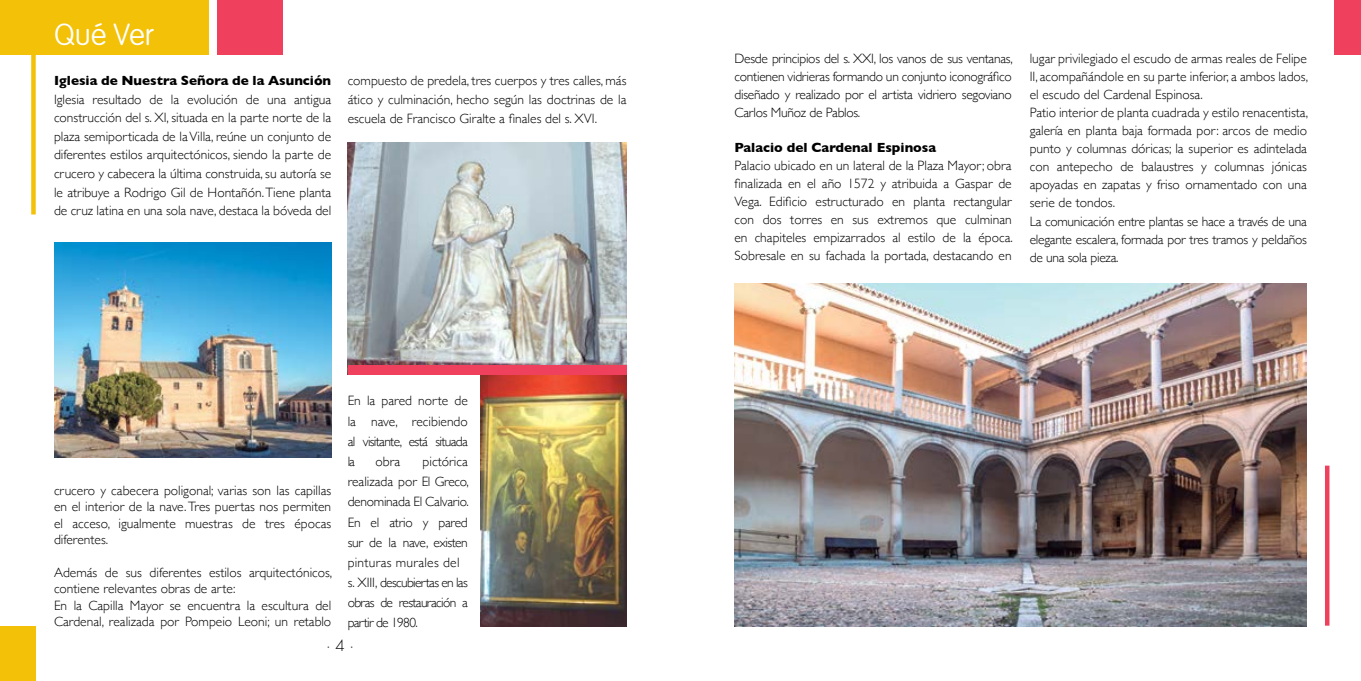
<style>
.page{position:relative;width:1361px;height:681px;background:#fff}
.page>*{position:absolute;margin:0;border:0;box-sizing:border-box;transform-origin:0 0}
.t1{font:100 30px "VAG Rounded";color:#fff}
.t2{font:300 15px "Futura";color:#000}
.t3{font:300 13.5px/18px "Gill Sans";color:#000;text-align:justify}
.t4{font:300 13.5px/20.1px "Gill Sans";letter-spacing:-.02em;color:#000}
.t5{font:700 13.5px "Gill Sans";color:#000}
</style>
<div class="page">
<div style="left:31px;top:54px;width:5px;height:160px;background:#f3c108"></div>
<hr style="left:1325px;top:465px;width:4px;height:160px;background:#ef405e">
<img style="left:54px;top:242px;width:277px;height:215px">
<div style="left:0;top:626px;width:36px;height:54px;background:#f3c108"></div>
<div style="left:1334px;top:0;width:27px;height:55px;background:#ef405e"></div>
<img style="left:480px;top:374px;width:146px;height:252px">
<div style="left:217px;top:0;width:65px;height:54px;background:#ef405e"></div>
<div style="left:0;top:0;width:208px;height:54px;background:#f3c108"></div>
<img style="left:734px;top:283px;width:573px;height:343px">
<img style="left:348px;top:142px;width:278px;height:223px">
<div style="left:348px;top:365px;width:278px;height:9px;background:#ef405e"></div>
<h1 class="t1" style="left:54px;top:18px;width:101px">Qué Ver</h1>
<p class="t5" style="left:54px;top:70px;width:279px">Iglesia de Nuestra Señora de la Asunción</p>
<p class="t3" style="left:54px;top:89px;width:279px;line-height:18.6px">Iglesia resultado de la evolución de una antigua construcción del s. XI, situada en la parte norte de la plaza semiporticada de la Villa, reúne un conjunto de diferentes estilos arquitectónicos, siendo la parte de crucero y cabecera la última construida, su autoría se le atribuye a Rodrigo Gil de Hontañón. Tiene planta de cruz latina en una sola nave, destaca la bóveda del</p>
<p class="t3" style="left:348px;top:71px;width:280px;line-height:18.8px">compuesto de predela, tres cuerpos y tres calles, más ático y culminación, hecho según las doctrinas de la escuela de Francisco Giralte a finales del s. XVI.</p>
<p class="t3" style="left:348px;top:390px;width:122px;line-height:20.1px">En la pared norte de la nave, recibiendo al visitante, está situada la</p>
<p class="t4" style="left:348px;top:450px;width:123px;text-indent:75px">pictórica realizada por El Greco, denominada El Calvario.<br>En el atrio y pared sur de la nave, existen pinturas murales del s. XIII, descubiertas en las obras de restauración a partir de 1980.</p>
<p class="t3" style="left:375px;top:451px;width:26px">obra</p>
<p class="t3" style="left:54px;top:481px;width:279px;line-height:16.5px">crucero y cabecera poligonal; varias son las capillas en el interior de la nave. Tres puertas nos permiten el acceso, igualmente muestras de tres épocas diferentes.</p>
<p class="t3" style="left:54px;top:563px;width:280px;line-height:16.5px;text-align:left">Además de sus diferentes estilos arquitectónicos, contiene relevantes obras de arte:<br>En la Capilla Mayor se encuentra la escultura del Cardenal, realizada por Pompeio Leoni; un retablo</p>
<p class="t2" style="left:326px;top:636px;width:29px">· 4 ·</p>
<p class="t3" style="left:734px;top:49px;width:280px">Desde principios del s. XXI, los vanos de sus ventanas, contienen vidrieras formando un conjunto iconográfico diseñado y realizado por el artista vidriero segoviano Carlos Muñoz de Pablos.</p>
<p class="t5" style="left:734px;top:137px;width:203px">Palacio del Cardenal Espinosa</p>
<p class="t3" style="left:734px;top:156px;width:280px">Palacio ubicado en un lateral de la Plaza Mayor; obra finalizada en el año 1572 y atribuida a Gaspar de Vega. Edificio estructurado en planta rectangular con dos torres en sus extremos que culminan en chapiteles empizarrados al estilo de la época.<br>Sobresale en su fachada la portada, destacando en</p>
<p class="t3" style="left:1029px;top:49px;width:280px;text-align:left">lugar privilegiado el escudo de armas reales de Felipe II, acompañándole en su parte inferior, a ambos lados, el escudo del Cardenal Espinosa.<br>Patio interior de planta cuadrada y estilo renacentista, galería en planta baja formada por: arcos de medio punto y columnas dóricas; la superior es adintelada con antepecho de balaustres y columnas jónicas apoyadas en zapatas y friso ornamentado con una serie de tondos.<br>La comunicación entre plantas se hace a través de una elegante escalera, formada por tres tramos y peldaños de una sola pieza.</p>
</div>
